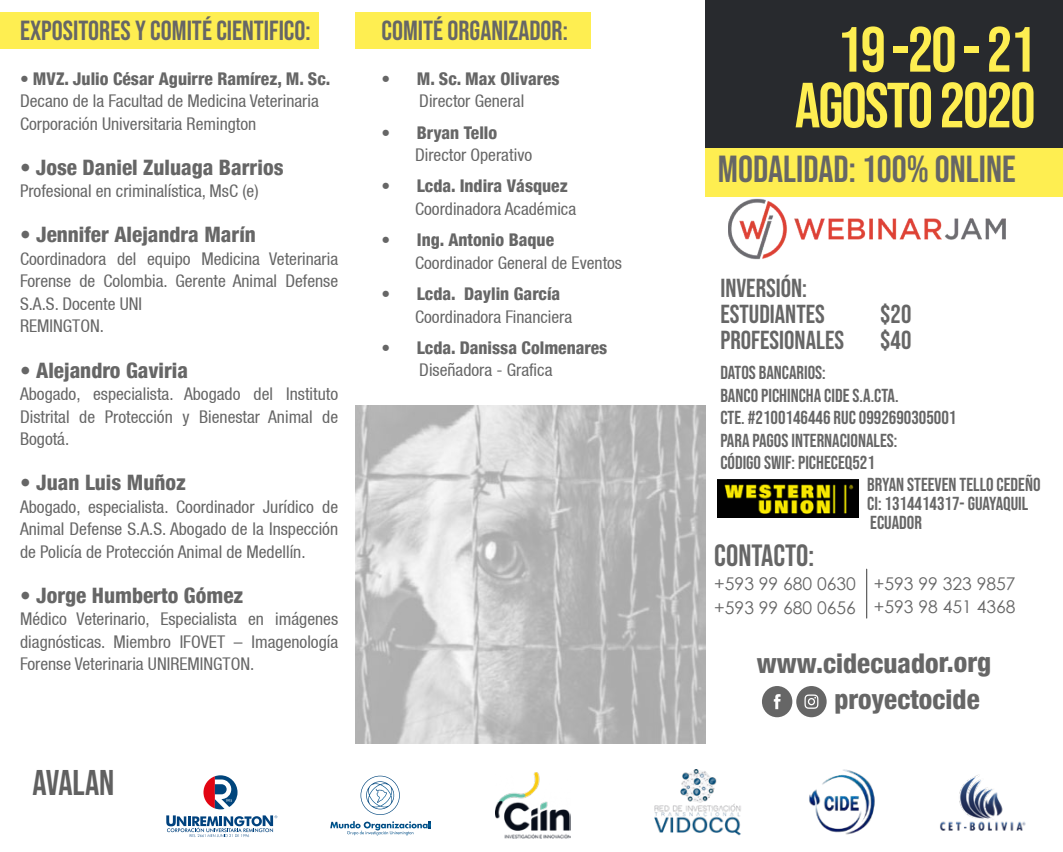
<style>
.page{position:relative;width:1063px;height:852px;background:#fff}
.page>*{position:absolute;margin:0;border:0;box-sizing:border-box;transform-origin:0 0}
.t1{font:63.62px/55.6px "Bebas Neue";letter-spacing:-.03em;color:#feee51;text-align:right}
.t2{font:37.5px "Bebas Neue";color:#666}
.t3{font:35.62px "Bebas Neue";color:#606060}
.t4{font:30.62px "Bebas Neue";color:#666}
.t5{font:27.5px "Bebas Neue";color:#666}
.t6{font:800 condensed 27.12px/36px "Helvetica 87";letter-spacing:-.005em;color:#666}
.t7{font:25.88px/25.9px "Bebas Neue";color:#666}
.t8{font:800 condensed 21.25px "Helvetica 87";color:#666}
.t9{font:18.75px/22.5px "Bebas Neue";color:#666}
.t10{font:condensed 17.5px/22.5px "Helvetica 57";color:#666;text-align:justify}
.t11{font:800 condensed 17.5px "Helvetica 87";color:#666}
.t12{font:17.5px/23.9px "Century Gothic";color:#666}
.s1{font-family:"Helvetica 57";font-weight:400}
</style>
<div class="page">
<div style="left:705px;top:0;width:357px;height:148px;background:#282a2e"></div>
<div style="left:705px;top:147px;width:357px;height:49px;background:#feee51"></div>
<svg style="left:762px;top:686px;width:64px;height:31px"></svg>
<hr style="left:866px;top:569px;width:1px;height:49px;background:#606060">
<img style="left:717px;top:479px;width:141px;height:38px">
<img style="left:355px;top:405px;width:350px;height:337px">
<img style="left:720px;top:196px;width:293px;height:64px">
<div style="left:0;top:12px;width:319px;height:37px;background:#feee51"></div>
<div style="left:355px;top:12px;width:235px;height:37px;background:#feee51"></div>
<img style="left:809px;top:769px;width:66px;height:66px">
<svg style="left:166px;top:815px;width:111px;height:22px"></svg>
<svg style="left:203px;top:775px;width:34px;height:34px"></svg>
<svg style="left:330px;top:821px;width:100px;height:14px"></svg>
<svg style="left:360px;top:775px;width:40px;height:39px"></svg>
<img style="left:654px;top:769px;width:87px;height:67px">
<img style="left:495px;top:772px;width:75px;height:66px">
<img style="left:940px;top:775px;width:86px;height:56px">
<h3 class="t5" style="left:20px;top:15px;width:292px">EXPOSITORES Y COMITÉ CIENTIFICO:</h3>
<p class="t11" style="left:20px;top:68px;width:312px"><span class="s1">•</span> MVZ. Julio César Aguirre Ramírez, M. Sc.</p>
<p class="t10" style="left:20px;top:90px;width:300px">Decano de la Facultad de Medicina Veterinaria<br>Corporación Universitaria Remington</p>
<p class="t8" style="left:20px;top:154px;width:265px"><span class="s1">•</span> Jose Daniel Zuluaga Barrios</p>
<p class="t10" style="left:20px;top:180px;width:240px">Profesional en criminalística, MsC (e)</p>
<p class="t8" style="left:20px;top:221px;width:237px">• Jennifer Alejandra Marín</p>
<p class="t10" style="left:20px;top:247px;width:319px;text-align:left">Coordinadora del equipo Medicina Veterinaria<br>Forense de Colombia. Gerente Animal Defense<br>S.A.S. Docente UNI<br>REMINGTON.</p>
<p class="t8" style="left:20px;top:356px;width:170px">• Alejandro Gaviria</p>
<p class="t10" style="left:20px;top:382px;width:319px">Abogado, especialista. Abogado del Instituto Distrital de Protección y Bienestar Animal de Bogotá.</p>
<p class="t8" style="left:20px;top:469px;width:167px">• Juan Luis Muñoz</p>
<p class="t10" style="left:20px;top:495px;width:319px">Abogado, especialista. Coordinador Jurídico de Animal Defense S.A.S. Abogado de la Inspección de Policía de Protección Animal de Medellín.</p>
<p class="t8" style="left:20px;top:581px;width:225px">• Jorge Humberto Gómez</p>
<p class="t10" style="left:20px;top:607px;width:319px">Médico Veterinario, Especialista en imágenes diagnósticas. Miembro IFOVET – Imagenología Forense Veterinaria UNIREMINGTON.</p>
<h3 class="t3" style="left:32px;top:762px;width:83px">AVALAN</h3>
<h3 class="t5" style="left:381px;top:15px;width:188px">COMITÉ ORGANIZADOR:</h3>
<p class="t11" style="left:381px;top:68px;width:180px"><span class="s1">•</span> M. Sc. Max Olivares</p>
<p class="t10" style="left:419px;top:90px;width:106px">Director General</p>
<p class="t11" style="left:381px;top:121px;width:117px">• Bryan Tello</p>
<p class="t10" style="left:415px;top:143px;width:119px">Director Operativo</p>
<p class="t11" style="left:381px;top:175px;width:188px">• Lcda. Indira Vásquez</p>
<p class="t10" style="left:415px;top:197px;width:163px">Coordinadora Académica</p>
<p class="t11" style="left:381px;top:229px;width:174px">• Ing. Antonio Baque</p>
<p class="t10" style="left:415px;top:251px;width:208px">Coordinador General de Eventos</p>
<p class="t11" style="left:381px;top:283px;width:180px">• Lcda. Daylin García</p>
<p class="t10" style="left:415px;top:305px;width:159px">Coordinadora Financiera</p>
<p class="t11" style="left:381px;top:336px;width:227px">• Lcda. Danissa Colmenares</p>
<p class="t10" style="left:419px;top:358px;width:135px">Diseñadora - Grafica</p>
<h1 class="t1" style="left:794px;top:21px;width:242px">19 -20 - 21<br>AGOSTO 2020</h1>
<h2 class="t2" style="left:718px;top:148px;width:299px">MODALIDAD: 100% ONLINE</h2>
<h3 class="t7" style="left:720px;top:275px;width:106px">INVERSIÓN:<br>ESTUDIANTES</h3>
<h3 class="t7" style="left:880px;top:301px;width:33px">$20</h3>
<h3 class="t7" style="left:720px;top:327px;width:125px">PROFESIONALES</h3>
<h3 class="t7" style="left:880px;top:327px;width:33px">$40</h3>
<p class="t9" style="left:720px;top:361px;width:237px">DATOS BANCARIOS:<br>BANCO PICHINCHA CIDE S.A.CTA.<br>CTE. #2100146446 RUC 0992690305001<br>PARA PAGOS INTERNACIONALES:<br>CÓDIGO SWIF: PICHECEQ521</p>
<p class="t9" style="left:867px;top:475px;width:175px;line-height:18.8px">BRYAN STEEVEN TELLO CEDEÑO<br>CI: 1314414317- GUAYAQUIL<br>ECUADOR</p>
<h3 class="t4" style="left:714px;top:537px;width:101px">CONTACTO:</h3>
<p class="t12" style="left:714px;top:571px;width:143px">+593 99 680 0630 +593 99 680 0656</p>
<p class="t12" style="left:873px;top:570px;width:143px">+593 99 323 9857 +593 98 451 4368</p>
<h3 class="t6" style="left:834px;top:644px;width:158px;text-indent:-78px">www.cidecuador.org proyectocide</h3>
</div>
